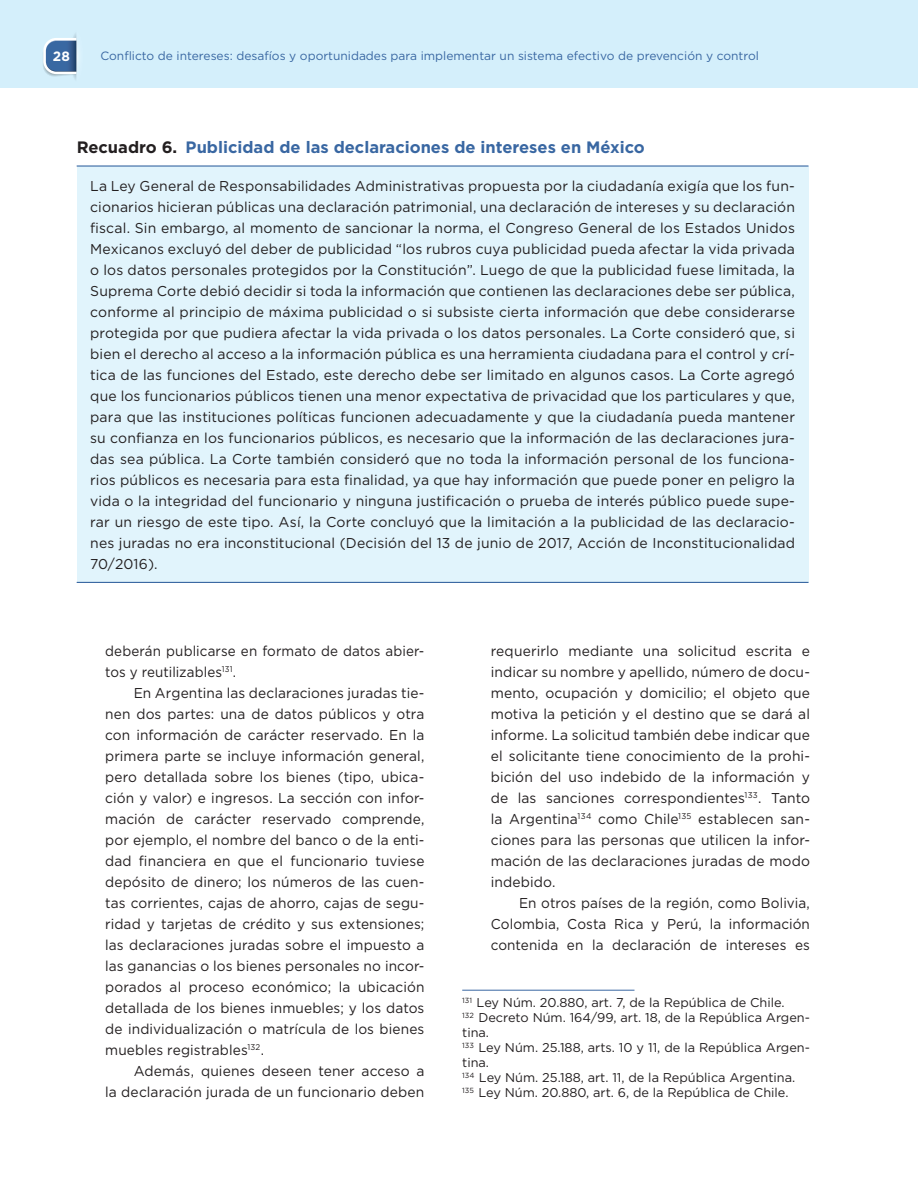
<style>
.page{position:relative;width:918px;height:1188px;background:#fff}
.page>*{position:absolute;margin:0;border:0;box-sizing:border-box;transform-origin:0 0}
.t1{font:700 16.5px "Gotham";color:#3967a2}
.t2{font:14.25px/21px "Gotham";letter-spacing:.01em;color:#231f20;text-align:justify}
.t3{font:14.25px/21px "Gotham";letter-spacing:.01em;color:#231f20;text-align:justify;scale:.96 1}
.t4{font:14.25px/21px "Gotham";letter-spacing:.01em;color:#231f20;text-align:justify;scale:.95 1}
.t5{font:14.25px/21px "Gotham";letter-spacing:.01em;color:#231f20;scale:.94 1}
.t6{font:700 13.5px "Gotham";color:#fff}
.t7{font:12.75px/15px "Gotham";color:#231f20}
.t8{font:12px "Gotham";color:#3967a2}
.s1{color:#231f20}
</style>
<div class="page">
<div style="left:0;top:0;width:918px;height:88px;background:#d4effb"></div>
<svg style="left:43px;top:33px;width:36px;height:47px"></svg>
<div style="left:77px;top:166px;width:731px;height:416px;background:#e1f4fc"></div>
<hr style="left:77px;top:165px;width:732px;height:2px;background:#3967a2">
<hr style="left:77px;top:582px;width:732px;height:1px;background:#3967a2">
<hr style="left:462px;top:990px;width:172px;height:1px;background:#3967a2">
<p class="t6" style="left:53px;top:47px;width:18px">28</p>
<p class="t8" style="left:100px;top:49px;width:660px">Conflicto de intereses: desafíos y oportunidades para implementar un sistema efectivo de prevención y control</p>
<p class="t1" style="left:77px;top:136px;width:570px"><span class="s1">Recuadro 6.</span> Publicidad de las declaraciones de intereses en México</p>
<p class="t2" style="left:90px;top:175px;width:706px">La Ley General de Responsabilidades Administrativas propuesta por la ciudadanía exigía que los fun&shy;cionarios hicieran públicas una declaración patrimonial, una declaración de intereses y su declaración fiscal. Sin embargo, al momento de sancionar la norma, el Congreso General de los Estados Unidos Mexicanos excluyó del deber de publicidad “los rubros cuya publicidad pueda afectar la vida privada o los datos personales protegidos por la Constitución”. Luego de que la publicidad fuese limitada, la Suprema Corte debió decidir si toda la información que contienen las declaraciones debe ser pública, conforme al principio de máxima publicidad o si subsiste cierta información que debe considerarse protegida por que pudiera afectar la vida privada o los datos personales. La Corte consideró que, si bien el derecho al acceso a la información pública es una herramienta ciudadana para el control y crí&shy;tica de las funciones del Estado, este derecho debe ser limitado en algunos casos. La Corte agregó que los funcionarios públicos tienen una menor expectativa de privacidad que los particulares y que, para que las instituciones políticas funcionen adecuadamente y que la ciudadanía pueda mantener su confianza en los funcionarios públicos, es necesario que la información de las declaraciones jura&shy;das sea pública. La Corte también consideró que no toda la información personal de los funciona&shy;rios públicos es necesaria para esta finalidad, ya que hay información que puede poner en peligro la vida o la integridad del funcionario y ninguna justificación o prueba de interés público puede supe&shy;rar un riesgo de este tipo. Así, la Corte concluyó que la limitación a la publicidad de las declaracio&shy;nes juradas no era inconstitucional (Decisión del 13 de junio de 2017, Acción de Inconstitucionalidad 70/2016).</p>
<p class="t5" style="left:105px;top:640px;width:341px">deberán publicarse en formato de datos abier&shy;tos y reutilizables<sup>131</sup>.</p>
<p class="t3" style="left:105px;top:682px;width:334px;text-indent:28px">En Argentina las declaraciones juradas tie&shy;nen dos partes: una de datos públicos y otra con información de carácter reservado. En la primera parte se incluye información general, pero detallada sobre los bienes (tipo, ubica&shy;ción y valor) e ingresos. La sección con infor&shy;mación de carácter reservado comprende, por ejemplo, el nombre del banco o de la enti&shy;dad financiera en que el funcionario tuviese depósito de dinero; los números de las cuen&shy;tas corrientes, cajas de ahorro, cajas de segu&shy;ridad y tarjetas de crédito y sus extensiones; las declaraciones juradas sobre el impuesto a las ganancias o los bienes personales no incor&shy;porados al proceso económico; la ubicación detallada de los bienes inmuebles; y los datos de individualización o matrícula de los bienes muebles registrables<sup>132</sup>.</p>
<p class="t2" style="left:105px;top:1060px;width:321px;text-align:right">Además, quienes deseen tener acceso a<br>la declaración jurada de un funcionario deben</p>
<p class="t2" style="left:491px;top:640px;width:321px">requerirlo mediante una solicitud escrita e indicar su nombre y apellido, número de docu&shy;mento, ocupación y domicilio; el objeto que motiva la petición y el destino que se dará al informe. La solicitud también debe indicar que el solicitante tiene conocimiento de la prohi&shy;bición del uso indebido de la información y de las sanciones correspondientes<sup>133</sup>. Tanto la Argentina<sup>134</sup> como Chile<sup>135</sup> establecen san&shy;ciones para las personas que utilicen la infor&shy;mación de las declaraciones juradas de modo indebido.</p>
<p class="t4" style="left:491px;top:892px;width:338px;text-indent:28px">En otros países de la región, como Bolivia, Colombia, Costa Rica y Perú, la información contenida en la declaración de intereses es</p>
<p class="t7" style="left:462px;top:995px;width:349px"><sup>131</sup> Ley Núm. 20.880, art. 7, de la República de Chile.<br><sup>132</sup> Decreto Núm. 164/99, art. 18, de la República Argen&shy;tina.<br><sup>133</sup> Ley Núm. 25.188, arts. 10 y 11, de la República Argen&shy;tina.<br><sup>134</sup> Ley Núm. 25.188, art. 11, de la República Argentina.<br><sup>135</sup> Ley Núm. 20.880, art. 6, de la República de Chile.</p>
</div>
